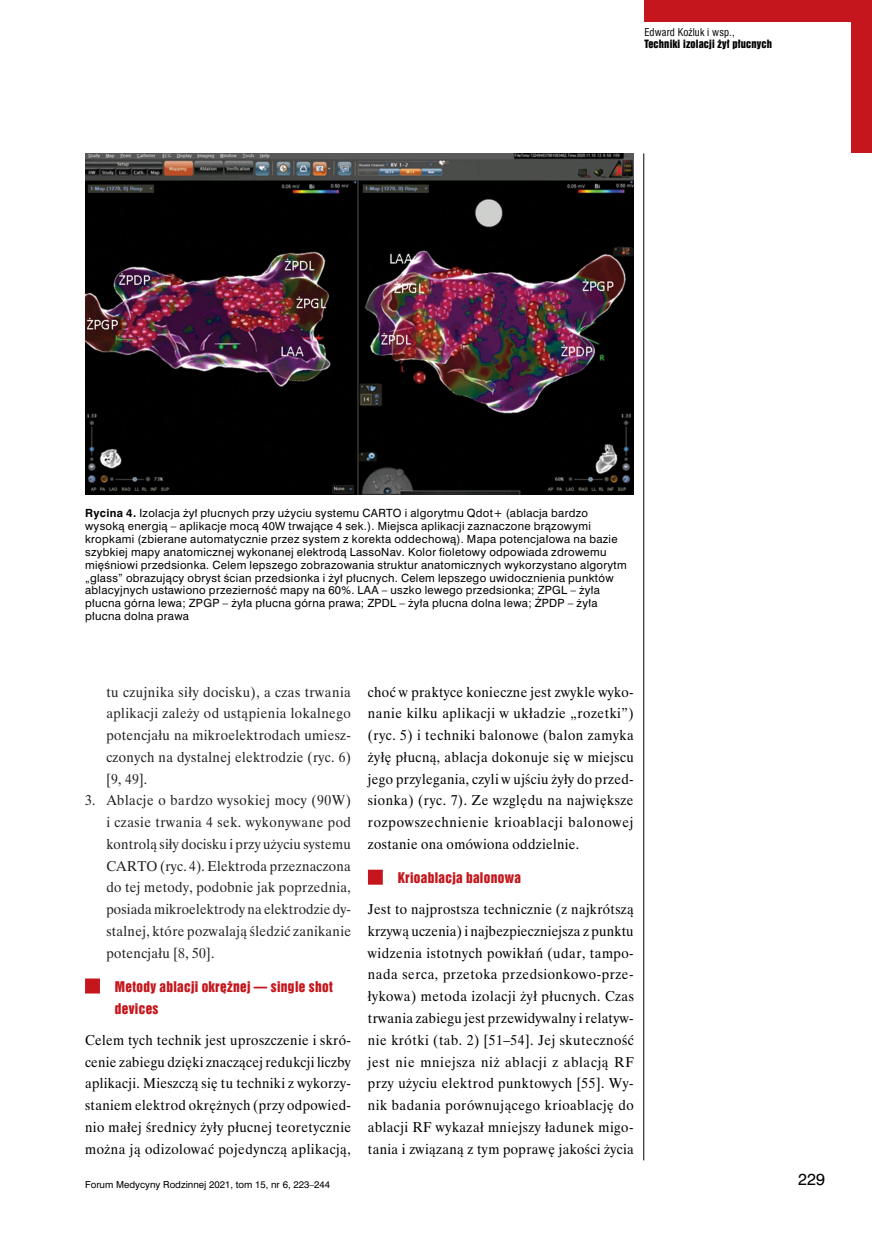
<style>
.page{position:relative;width:872px;height:1234px;background:#fff}
.page>*{position:absolute;margin:0;border:0;box-sizing:border-box;transform-origin:0 0}
.t1{font:15px "Swis 721 PL";color:#000}
.t2{font:14.25px/21.8px "Time Ibis EE";letter-spacing:.03em;color:#000;text-align:justify;scale:.95 1}
.t3{font:14.25px/21.8px "Time Ibis EE";letter-spacing:.025em;color:#202122;text-align:justify;scale:.95 1}
.t4{font:13.5px/21.8px "Swis 921 EU";letter-spacing:.025em;color:#c4161c}
.t5{font:10.5px/12.9px "Swis 721 PL";letter-spacing:.03em;color:#000}
.t6{font:10.5px "Swis 921 EU";letter-spacing:.01em;color:#000}
.t7{font:10.5px "Swis 721 Cn EU";letter-spacing:.01em;color:#000}
.t8{font:9px "Swis 721 PL";color:#000}
.s1{font-weight:700}
</style>
<div class="page">
<div style="left:644px;top:0;width:228px;height:21px;background:#c4161c"></div>
<div style="left:850px;top:0;width:22px;height:153px;background:#c4161c"></div>
<hr style="left:643px;top:153px;width:1px;height:1007px;background:#000">
<img style="left:85px;top:153px;width:549px;height:341px">
<div style="left:85px;top:978px;width:15px;height:15px;background:#c4161c"></div>
<div style="left:368px;top:869px;width:15px;height:15px;background:#c4161c"></div>
<p class="t7" style="left:644px;top:25px;width:92px">Edward Koźluk i wsp.,</p>
<p class="t6" style="left:644px;top:37px;width:129px">Techniki izolacji żył płucnych</p>
<p class="t5" style="left:85px;top:506px;width:543px"><span class="s1">Rycina 4.</span> Izolacja żył płucnych przy użyciu systemu CARTO i algorytmu Qdot+ (ablacja bardzo wysoką energią – aplikacje mocą 40W trwające 4 sek.). Miejsca aplikacji zaznaczone brązowymi kropkami (zbierane automatycznie przez system z korekta oddechową). Mapa potencjałowa na bazie szybkiej mapy anatomicznej wykonanej elektrodą LassoNav. Kolor fioletowy odpowiada zdrowemu mięśniowi przedsionka. Celem lepszego zobrazowania struktur anatomicznych wykorzystano algorytm „glass” obrazujący obryst ścian przedsionka i żył płucnych. Celem lepszego uwidocznienia punktów ablacyjnych ustawiono przezierność mapy na 60%. LAA – uszko lewego przedsionka; ZPGL – żyła płucna górna lewa; ZPGP – żyła płucna górna prawa; ZPDL – żyła płucna dolna lewa; ŻPDP – żyła płucna dolna prawa</p>
<p class="t3" style="left:106px;top:680px;width:259px">tu czujnika siły docisku), a czas trwania aplikacji zależy od ustąpienia lokalnego potencjału na mikroelektrodach umiesz&shy;czonych na dystalnej elektrodzie (ryc. 6) [9, 49].</p>
<p class="t3" style="left:106px;top:789px;width:259px;text-indent:-21px">3. Ablacje o bardzo wysokiej mocy (90W) i czasie trwania 4 sek. wykonywane pod kontrolą siły docisku i przy użyciu systemu CARTO (ryc. 4). Elektroda przeznaczona do tej metody, podobnie jak poprzednia, posiada mikroelektrody na elektrodzie dy&shy;stalnej, które pozwalają śledzić zanikanie potencjału [8, 50].</p>
<p class="t4" style="left:115px;top:975px;width:219px">Metody ablacji okrężnej — single shot devices</p>
<p class="t2" style="left:85px;top:1028px;width:281px">Celem tych technik jest uproszczenie i skró&shy;cenie zabiegu dzięki znaczącej redukcji liczby aplikacji. Mieszczą się tu techniki z wykorzy&shy;staniem elektrod okrężnych (przy odpowied&shy;nio małej średnicy żyły płucnej teoretycznie można ją odizolować pojedynczą aplikacją,</p>
<p class="t2" style="left:368px;top:680px;width:281px">choć w praktyce konieczne jest zwykle wyko&shy;nanie kilku aplikacji w układzie „rozetki”) (ryc. 5) i techniki balonowe (balon zamyka żyłę płucną, ablacja dokonuje się w miejscu jego przylegania, czyli w ujściu żyły do przed&shy;sionka) (ryc. 7). Ze względu na największe rozpowszechnienie krioablacji balonowej zostanie ona omówiona oddzielnie.</p>
<p class="t4" style="left:398px;top:866px;width:125px">Krioablacja balonowa</p>
<p class="t2" style="left:368px;top:898px;width:281px">Jest to najprostsza technicznie (z najkrótszą krzywą uczenia) i najbezpieczniejsza z punktu widzenia istotnych powikłań (udar, tampo&shy;nada serca, przetoka przedsionkowo-prze&shy;łykowa) metoda izolacji żył płucnych. Czas trwania zabiegu jest przewidywalny i relatyw&shy;nie krótki (tab. 2) [51–54]. Jej skuteczność jest nie mniejsza niż ablacji z ablacją RF przy użyciu elektrod punktowych [55]. Wy&shy;nik badania porównującego krioablację do ablacji RF wykazał mniejszy ładunek migo&shy;tania i związaną z tym poprawę jakości życia</p>
<p class="t8" style="left:85px;top:1178px;width:246px">Forum Medycyny Rodzinnej 2021, tom 15, nr 6, 223–244</p>
<p class="t1" style="left:798px;top:1169px;width:29px">229</p>
</div>
